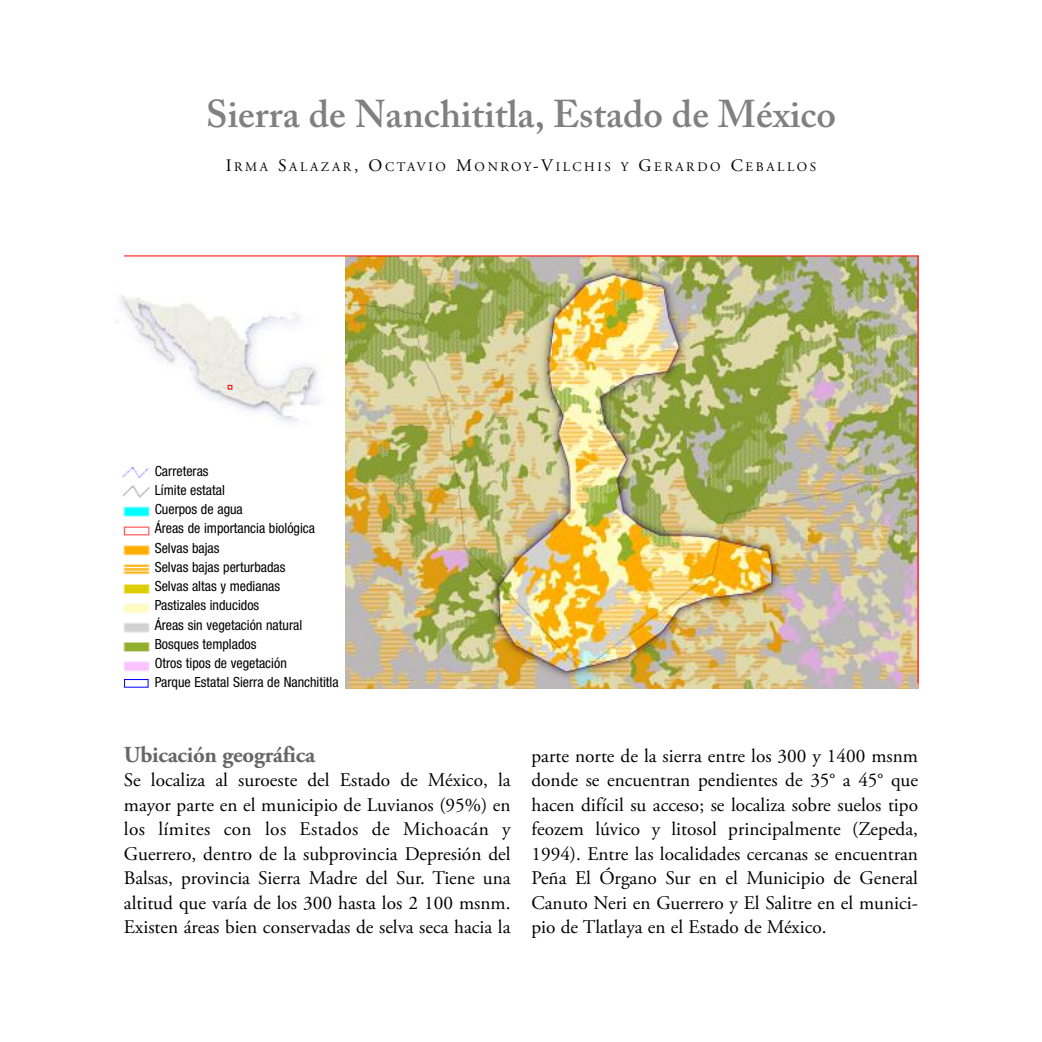
<style>
.page{position:relative;width:1042px;height:1042px;background:#fff}
.page>*{position:absolute;margin:0;border:0;box-sizing:border-box;transform-origin:0 0}
.t1{font:600 38.5px "Adobe Caslon Pro";color:#808080}
.t2{font:700 22.75px "Adobe Garamond Pro";letter-spacing:-.01em;color:#666}
.t3{font:19.25px/24.5px "Adobe Garamond Pro";color:#000;text-align:justify}
.t4{font:condensed 14px/19.2px "Helvetica Neue LT Std";color:#000}
.t5{font:13.12px "Adobe Garamond Pro";letter-spacing:.2em;color:#000}
.s1{font-size:17.5px}
</style>
<div class="page">
<img style="left:345px;top:256px;width:573px;height:433px">
<svg style="left:116px;top:295px;width:204px;height:127px"></svg>
<svg style="left:228px;top:385px;width:4px;height:4px"></svg>
<hr style="left:917px;top:255px;width:1px;height:428px;background:#f00">
<img style="left:122px;top:467px;width:28px;height:221px">
<div style="left:125px;top:679px;width:23px;height:8px;background:#fff"></div>
<div style="left:124px;top:679px;width:25px;height:8px;border:1px solid #00f"></div>
<hr style="left:124px;top:255px;width:794px;height:1px;background:#f00">
<p class="t1" style="left:206px;top:100px;width:632px">Sierra de Nanchititla, Estado de México</p>
<p class="t5" style="left:226px;top:162px;width:592px"><span class="s1">I</span>RMA <span class="s1">S</span>ALAZAR<span class="s1">, O</span>CTAVIO <span class="s1">M</span>ONROY<span class="s1">-V</span>ILCHIS Y <span class="s1">G</span>ERARDO <span class="s1">C</span>EBALLOS</p>
<p class="t4" style="left:155px;top:462px;width:185px">Carreteras<br>Límite estatal<br>Cuerpos de agua<br>Áreas de importancia biológica<br>Selvas bajas<br>Selvas bajas perturbadas<br>Selvas altas y medianas<br>Pastizales inducidos<br>Áreas sin vegetación natural<br>Bosques templados<br>Otros tipos de vegetación<br>Parque Estatal Sierra de Nanchititla</p>
<p class="t2" style="left:124px;top:745px;width:193px">Ubicación geográfica</p>
<p class="t3" style="left:124px;top:769px;width:388px">Se localiza al suroeste del Estado de México, la mayor parte en el municipio de Luvianos (95%) en los límites con los Estados de Michoacán y Guerrero, dentro de la subprovincia Depresión del Balsas, provincia Sierra Madre del Sur. Tiene una altitud que varía de los 300 hasta los 2 100 msnm.<br>Existen áreas bien conservadas de selva seca hacia la</p>
<p class="t3" style="left:531px;top:745px;width:388px">parte norte de la sierra entre los 300 y 1400 msnm donde se encuentran pendientes de 35° a 45° que hacen difícil su acceso; se localiza sobre suelos tipo feozem lúvico y litosol principalmente (Zepeda, 1994). Entre las localidades cercanas se encuentran Peña El Órgano Sur en el Municipio de General Canuto Neri en Guerrero y El Salitre en el munici&shy;pio de Tlatlaya en el Estado de México.</p>
</div>
